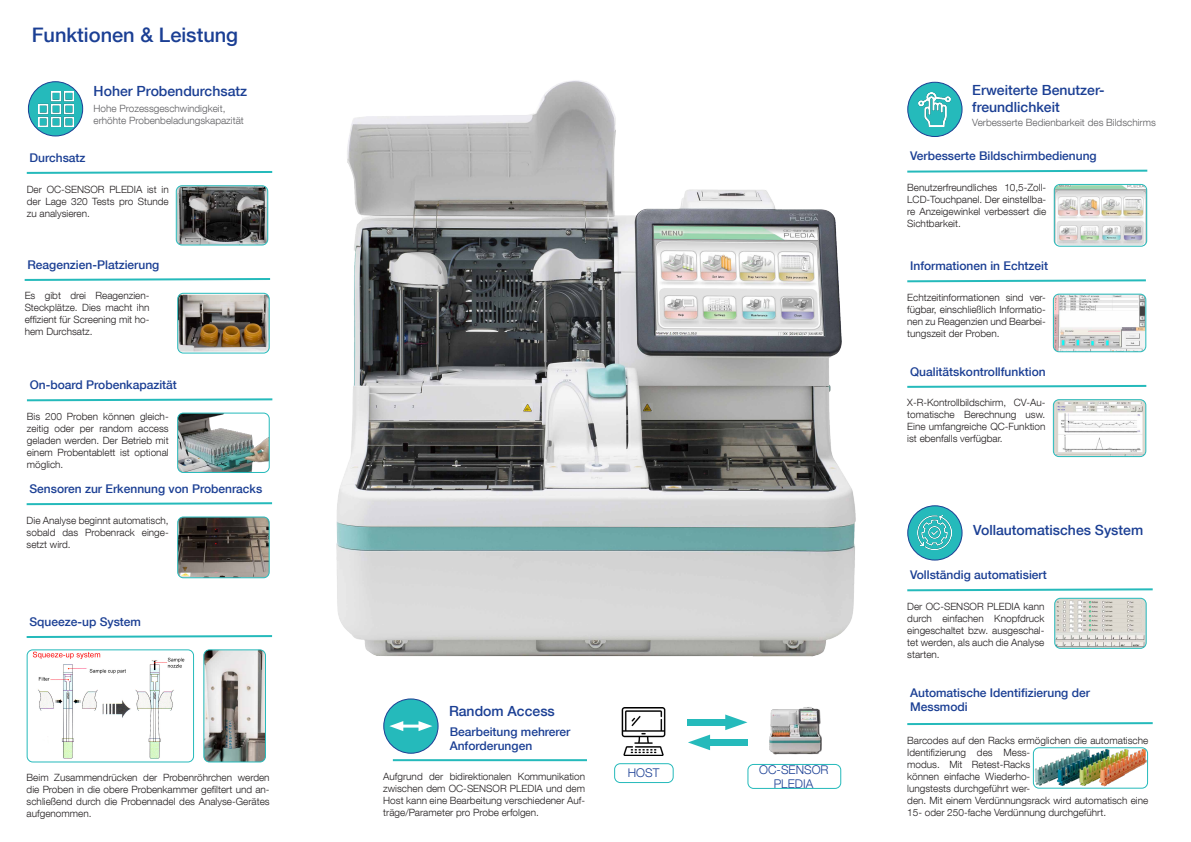
<style>
.page{position:relative;width:1191px;height:842px;background:#fff}
.page>*{position:absolute;margin:0;border:0;box-sizing:border-box;transform-origin:0 0}
.t1{font:500 20px "Helvetica Neue LT Com";color:#1b3f94}
.t2{font:500 14px/16.8px "Helvetica Neue LT Com";color:#1b3f94}
.t3{font:500 12px/14.4px "Helvetica Neue LT Com";color:#1b3f94}
.t4{font:300 12px/14.4px "Helvetica Neue LT Com";color:#1b3f94;text-align:center}
.t5{font:300 10px/12px "Helvetica Neue LT Com";color:#231f20;text-align:justify}
.t6{font:300 10px "Helvetica Neue LT Com";color:#5f5f62}
</style>
<div class="page">
<img style="left:336px;top:80px;width:520px;height:577px">
<img style="left:178px;top:518px;width:90px;height:60px">
<div style="left:177px;top:516px;width:93px;height:62px;border:1px solid #25babb;border-radius:6px"></div>
<svg style="left:28px;top:82px;width:55px;height:54px"></svg>
<div style="left:28px;top:81px;width:55px;height:55px;border:1px solid #1b3f94;border-radius:50%"></div>
<img style="left:38px;top:91px;width:35px;height:35px">
<div style="left:907px;top:82px;width:55px;height:55px;background:#25babb;border-radius:50%"></div>
<div style="left:907px;top:82px;width:55px;height:55px;border:1px solid #1b3f94;border-radius:50%"></div>
<img style="left:918px;top:92px;width:33px;height:34px">
<img style="left:176px;top:187px;width:92px;height:58px">
<div style="left:176px;top:185px;width:92px;height:60px;border:1px solid #25babb;border-radius:6px"></div>
<svg style="left:26px;top:171px;width:247px;height:3px"></svg>
<img style="left:179px;top:295px;width:89px;height:57px">
<div style="left:177px;top:293px;width:93px;height:61px;border:1px solid #25babb;border-radius:6px"></div>
<svg style="left:24px;top:278px;width:247px;height:3px"></svg>
<img style="left:178px;top:413px;width:91px;height:58px">
<div style="left:177px;top:413px;width:93px;height:60px;border:1px solid #25babb;border-radius:6px"></div>
<svg style="left:26px;top:398px;width:247px;height:4px"></svg>
<svg style="left:26px;top:502px;width:247px;height:4px"></svg>
<img style="left:29px;top:651px;width:164px;height:111px">
<div style="left:27px;top:649px;width:167px;height:113px;border:1px solid #25babb;border-radius:6px"></div>
<img style="left:204px;top:651px;width:61px;height:111px">
<div style="left:203px;top:649px;width:63px;height:113px;border:1px solid #25babb;border-radius:6px"></div>
<svg style="left:26px;top:635px;width:247px;height:3px"></svg>
<div style="left:907px;top:506px;width:55px;height:54px;background:#25babb;border-radius:50%"></div>
<div style="left:907px;top:505px;width:55px;height:55px;border:1px solid #1b3f94;border-radius:50%"></div>
<img style="left:918px;top:516px;width:34px;height:34px">
<img style="left:1035px;top:749px;width:111px;height:38px">
<div style="left:1033px;top:747px;width:115px;height:42px;border:1px solid #25babb;border-radius:6px"></div>
<svg style="left:907px;top:722px;width:246px;height:4px"></svg>
<img style="left:1056px;top:598px;width:90px;height:50px">
<div style="left:1054px;top:598px;width:92px;height:51px;border:1px solid #25babb;border-radius:6px"></div>
<svg style="left:907px;top:588px;width:246px;height:4px"></svg>
<img style="left:1054px;top:400px;width:91px;height:57px">
<div style="left:1052px;top:399px;width:94px;height:58px;border:1px solid #25babb;border-radius:6px"></div>
<svg style="left:907px;top:384px;width:240px;height:4px"></svg>
<img style="left:1054px;top:294px;width:91px;height:58px">
<div style="left:1052px;top:294px;width:94px;height:58px;border:1px solid #25babb;border-radius:6px"></div>
<svg style="left:907px;top:279px;width:239px;height:4px"></svg>
<img style="left:1055px;top:184px;width:91px;height:61px">
<div style="left:1053px;top:184px;width:94px;height:63px;border:1px solid #27bbbb;border-radius:6px"></div>
<svg style="left:907px;top:169px;width:241px;height:4px"></svg>
<div style="left:384px;top:699px;width:54px;height:54px;background:#25babb;border-radius:50%"></div>
<div style="left:383px;top:698px;width:55px;height:56px;border:1px solid #1b3f94;border-radius:50%"></div>
<img style="left:621px;top:707px;width:45px;height:48px">
<div style="left:770px;top:708px;width:52px;height:47px;background:#231f20;opacity:.75"></div>
<img style="left:769px;top:707px;width:52px;height:46px">
<div style="left:688px;top:719px;width:40px;height:7px;background:#25babb"></div>
<svg style="left:725px;top:714px;width:22px;height:16px"></svg>
<div style="left:707px;top:739px;width:40px;height:7px;background:#25babb"></div>
<svg style="left:688px;top:735px;width:22px;height:15px"></svg>
<div style="left:614px;top:763px;width:59px;height:20px;border:1px solid #25babb;border-radius:6px"></div>
<div style="left:747px;top:764px;width:94px;height:25px;border:1px solid #25babb;border-radius:6px"></div>
<hr style="left:398px;top:725px;width:26px;height:3px;background:#fff">
<svg style="left:389px;top:721px;width:14px;height:10px"></svg>
<svg style="left:418px;top:721px;width:14px;height:10px"></svg>
<hr style="left:393px;top:759px;width:194px;height:2px;background:#25babb">
<p class="t1" style="left:32px;top:23px;width:208px">Funktionen &amp; Leistung</p>
<p class="t2" style="left:94px;top:83px;width:155px">Hoher Probendurchsatz</p>
<p class="t2" style="left:972px;top:82px;width:134px">Erweiterte Benutzer&shy;freundlichkeit</p>
<p class="t6" style="left:972px;top:116px;width:185px">Verbesserte Bedienbarkeit des Bildschirms</p>
<p class="t6" style="left:94px;top:102px;width:133px">Hohe Prozessgeschwindigkeit,</p>
<p class="t6" style="left:94px;top:114px;width:152px">erhöhte Probenbeladungskapazität</p>
<p class="t3" style="left:30px;top:150px;width:58px">Durchsatz</p>
<p class="t5" style="left:27px;top:183px;width:143px">Der OC-SENSOR PLEDIA ist in der Lage 320 Tests pro Stunde zu analysieren.</p>
<p class="t3" style="left:27px;top:257px;width:133px">Reagenzien-Platzierung</p>
<p class="t5" style="left:25px;top:290px;width:126px">Es gibt drei Reagenzien-Steckplätze. Dies macht ihn effizient für Screening mit ho&shy;hem Durchsatz.</p>
<p class="t3" style="left:30px;top:378px;width:149px">On-board Probenkapazität</p>
<p class="t5" style="left:27px;top:410px;width:143px">Bis 200 Proben können gleich&shy;zeitig oder per random access geladen werden. Der Betrieb mit einem Probentablett ist optional möglich.</p>
<p class="t3" style="left:29px;top:481px;width:234px">Sensoren zur Erkennung von Probenracks</p>
<p class="t5" style="left:27px;top:514px;width:144px">Die Analyse beginnt automatisch, sobald das Probenrack einge&shy;setzt wird.</p>
<p class="t3" style="left:29px;top:614px;width:113px">Squeeze-up System</p>
<p class="t5" style="left:27px;top:771px;width:244px">Beim Zusammendrücken der Probenröhrchen werden die Proben in die obere Probenkammer gefiltert und an&shy;schließend durch die Probennadel des Analyse-Gerätes aufgenommen.</p>
<p class="t2" style="left:449px;top:703px;width:107px">Random Access</p>
<p class="t3" style="left:450px;top:724px;width:122px">Bearbeitung mehrerer<br>Anforderungen</p>
<p class="t5" style="left:383px;top:770px;width:203px">Aufgrund der bidirektionalen Kommunikation zwischen dem OC-SENSOR PLEDIA und dem Host kann eine Bearbeitung verschiedener Auf&shy;träge/Parameter pro Probe erfolgen.</p>
<p class="t4" style="left:628px;top:766px;width:33px">HOST</p>
<p class="t4" style="left:759px;top:762px;width:71px">OC-SENSOR<br>PLEDIA</p>
<p class="t3" style="left:910px;top:149px;width:188px">Verbesserte Bildschirmbedienung</p>
<p class="t5" style="left:907px;top:182px;width:140px">Benutzerfreundliches 10,5-Zoll-LCD-Touchpanel. Der einstellba&shy;re Anzeigewinkel verbessert die Sichtbarkeit.</p>
<p class="t3" style="left:910px;top:259px;width:140px">Informationen in Echtzeit</p>
<p class="t5" style="left:907px;top:291px;width:140px">Echtzeitinformationen sind ver&shy;fügbar, einschließlich Informatio&shy;nen zu Reagenzien und Bearbei&shy;tungszeit der Proben.</p>
<p class="t3" style="left:910px;top:364px;width:137px">Qualitätskontrollfunktion</p>
<p class="t5" style="left:907px;top:397px;width:140px">X-R-Kontrollbildschirm, CV-Au&shy;tomatische Berechnung usw.<br>Eine umfangreiche QC-Funktion ist ebenfalls verfügbar.</p>
<p class="t2" style="left:973px;top:521px;width:171px">Vollautomatisches System</p>
<p class="t3" style="left:910px;top:567px;width:138px">Vollständig automatisiert</p>
<p class="t5" style="left:907px;top:600px;width:139px">Der OC-SENSOR PLEDIA kann durch einfachen Knopfdruck eingeschaltet bzw. ausgeschal&shy;tet werden, als auch die Analyse starten.</p>
<p class="t3" style="left:910px;top:685px;width:181px">Automatische Identifizierung der<br>Messmodi</p>
<p class="t5" style="left:907px;top:734px;width:243px;text-align:left">Barcodes auf den Racks ermöglichen die automatische Identifizierung des Mess-<br>modus. Mit Retest-Racks<br>können einfache Wiederho-<br>lungstests durchgeführt wer-<br>den. Mit einem Verdünnungsrack wird automatisch eine 15- oder 250-fache Verdünnung durchgeführt.</p>
</div>
